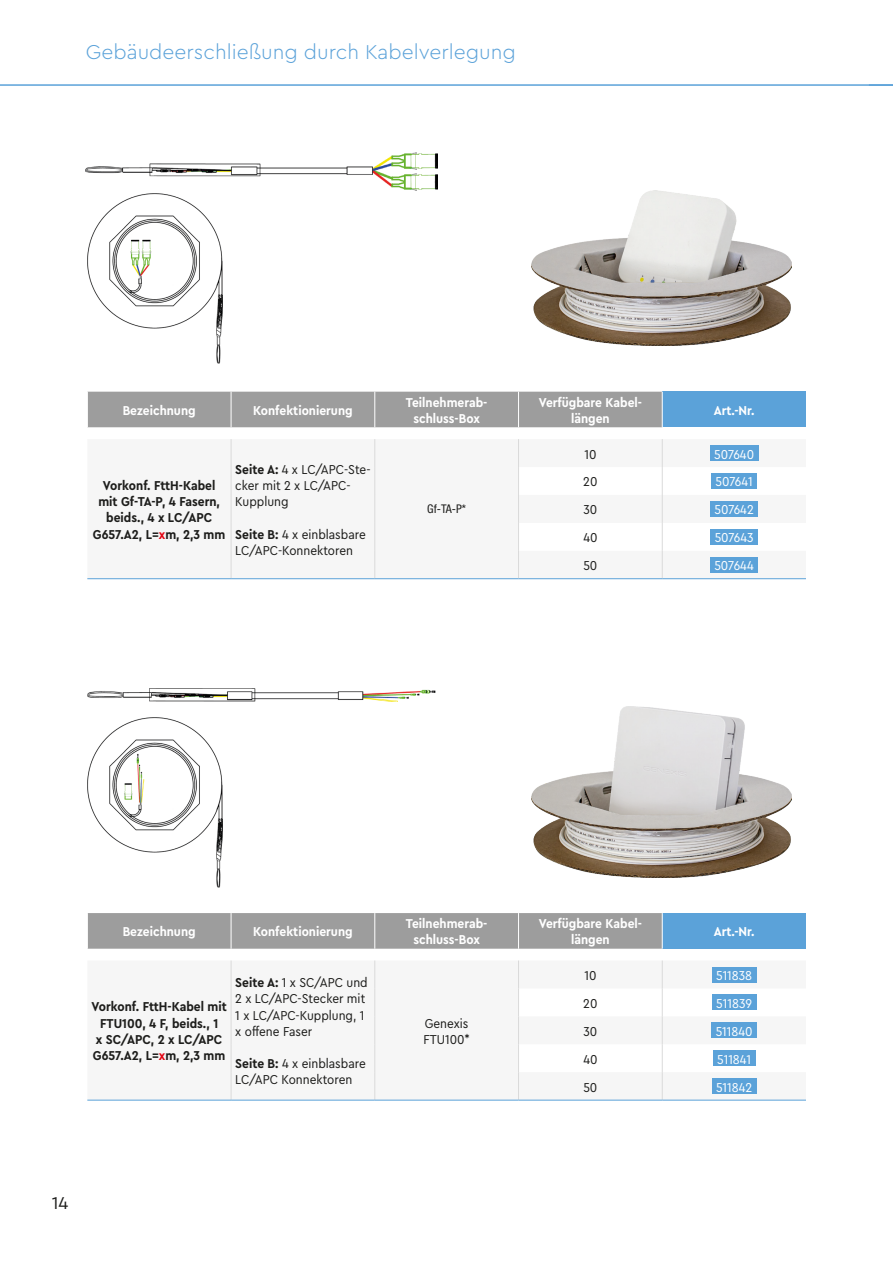
<style>
.page{position:relative;width:893px;height:1263px;background:#fff}
.page>*{position:absolute;margin:0;border:0;box-sizing:border-box;transform-origin:0 0}
.Inhaltsverzeichnis_Ü{font:300 21px "Cera Pro";color:#5ba2d9}
.t1{font:18px "Cera Pro";color:#1d1d1b}
.Tabelle_Inhalt{font:13.5px/16.2px "Cera Compact Pro";color:#1d1d1b}
.Tabelle_Kopf{font:700 13.5px "Cera Compact Pro";color:#fff}
.Tabelle_Text_Links{font:700 13.5px/16.2px "Cera Compact Pro";color:#1d1d1b;text-align:center}
.Artikelnummer{font:13.5px "Cera Compact Pro";color:#fff}
.Text_klein{font:condensed 12px "Helvetica Neue LT Std";color:#1d1d1b}
.s1{color:#e30614}
.s2{font-weight:700}
</style>
<div class="page">
<img style="left:531px;top:190px;width:261px;height:155px">
<img style="left:531px;top:706px;width:261px;height:172px">
<div style="left:88px;top:392px;width:574px;height:35px;background:#9d9d9d"></div>
<div style="left:662px;top:392px;width:144px;height:35px;background:#5ba2d9"></div>
<svg style="left:230px;top:439px;width:529px;height:139px;fill:#f6f6f6"></svg>
<hr style="left:231px;top:392px;width:1px;height:35px;background:#fff">
<hr style="left:374px;top:392px;width:1px;height:35px;background:#fff">
<hr style="left:518px;top:392px;width:1px;height:35px;background:#fff">
<hr style="left:662px;top:392px;width:1px;height:35px;background:#fff">
<svg style="left:231px;top:439px;width:1px;height:139px"></svg>
<svg style="left:375px;top:439px;width:1px;height:139px"></svg>
<svg style="left:518px;top:439px;width:1px;height:139px"></svg>
<svg style="left:662px;top:439px;width:1px;height:139px"></svg>
<hr style="left:87px;top:578px;width:144px;height:1px;background:#5ba2d9">
<hr style="left:231px;top:578px;width:144px;height:1px;background:#5ba2d9">
<hr style="left:375px;top:578px;width:143px;height:1px;background:#5ba2d9">
<hr style="left:518px;top:578px;width:144px;height:1px;background:#5ba2d9">
<hr style="left:662px;top:578px;width:144px;height:1px;background:#5ba2d9">
<div style="left:710px;top:445px;width:48px;height:16px;background:#5ba2d9"></div>
<div style="left:711px;top:473px;width:46px;height:16px;background:#5ba2d9"></div>
<div style="left:710px;top:501px;width:48px;height:15px;background:#5ba2d9"></div>
<div style="left:710px;top:529px;width:48px;height:15px;background:#5ba2d9"></div>
<div style="left:710px;top:557px;width:48px;height:15px;background:#5ba2d9"></div>
<div style="left:88px;top:913px;width:574px;height:36px;background:#9d9d9d"></div>
<div style="left:662px;top:913px;width:144px;height:36px;background:#5ba2d9"></div>
<svg style="left:87px;top:960px;width:719px;height:140px;fill:#f6f6f6"></svg>
<hr style="left:231px;top:913px;width:1px;height:36px;background:#fff">
<hr style="left:374px;top:913px;width:1px;height:36px;background:#fff">
<hr style="left:518px;top:913px;width:1px;height:36px;background:#fff">
<hr style="left:662px;top:913px;width:1px;height:36px;background:#fff">
<svg style="left:231px;top:960px;width:1px;height:140px"></svg>
<svg style="left:375px;top:960px;width:1px;height:140px"></svg>
<svg style="left:518px;top:960px;width:1px;height:140px"></svg>
<svg style="left:662px;top:960px;width:1px;height:140px"></svg>
<hr style="left:87px;top:1100px;width:144px;height:1px;background:#5ba2d9">
<hr style="left:231px;top:1100px;width:144px;height:1px;background:#5ba2d9">
<hr style="left:375px;top:1100px;width:143px;height:1px;background:#5ba2d9">
<hr style="left:518px;top:1100px;width:144px;height:1px;background:#5ba2d9">
<hr style="left:662px;top:1100px;width:144px;height:1px;background:#5ba2d9">
<div style="left:712px;top:967px;width:44px;height:15px;background:#5ba2d9"></div>
<div style="left:712px;top:995px;width:44px;height:15px;background:#5ba2d9"></div>
<div style="left:711px;top:1023px;width:46px;height:15px;background:#5ba2d9"></div>
<div style="left:713px;top:1051px;width:42px;height:15px;background:#5ba2d9"></div>
<div style="left:712px;top:1078px;width:44px;height:16px;background:#5ba2d9"></div>
<img style="left:87px;top:688px;width:349px;height:13px">
<img style="left:87px;top:193px;width:136px;height:171px">
<img style="left:87px;top:717px;width:136px;height:170px">
<img style="left:86px;top:152px;width:351px;height:38px">
<hr style="left:0;top:84px;width:893px;height:2px;background:#5ba2d9">
<p class="Inhaltsverzeichnis_Ü" style="left:86px;top:38px;width:432px">Gebäudeerschließung durch Kabelverlegung</p>
<p class="Tabelle_Kopf" style="left:123px;top:401px;width:74px">Bezeichnung</p>
<p class="Tabelle_Kopf" style="left:253px;top:401px;width:101px">Konfektionierung</p>
<p class="Tabelle_Text_Links" style="left:93px;top:477px;width:134px">Vorkonf. FttH-Kabel mit Gf-TA-P, 4 Fasern, beids., 4 x LC/APC<br>G657.A2, L=<span class="s1">x</span>m, 2,3 mm</p>
<p class="Tabelle_Inhalt" style="left:235px;top:461px;width:137px"><span class="s2">Seite A:</span> 4 x LC/APC-Ste&shy;cker mit 2 x LC/APC-<br>Kupplung</p>
<p class="Tabelle_Inhalt" style="left:235px;top:525px;width:132px"><span class="s2">Seite B:</span> 4 x einblasbare<br>LC/APC-Konnektoren</p>
<p class="Tabelle_Kopf" style="left:406px;top:393px;width:83px">Teilnehmerab-</p>
<p class="Tabelle_Kopf" style="left:413px;top:409px;width:68px">schluss-Box</p>
<p class="Text_klein" style="left:427px;top:502px;width:40px">Gf-TA-P*</p>
<p class="Tabelle_Kopf" style="left:539px;top:393px;width:105px">Verfügbare Kabel-</p>
<p class="Tabelle_Kopf" style="left:571px;top:409px;width:40px">längen</p>
<p class="Tabelle_Kopf" style="left:714px;top:401px;width:42px">Art.-Nr.</p>
<p class="Tabelle_Inhalt" style="left:584px;top:445px;width:14px">10</p>
<p class="Artikelnummer" style="left:714px;top:445px;width:41px">507640</p>
<p class="Tabelle_Inhalt" style="left:583px;top:473px;width:16px">20</p>
<p class="Artikelnummer" style="left:716px;top:473px;width:39px">507641</p>
<p class="Tabelle_Inhalt" style="left:583px;top:501px;width:15px">30</p>
<p class="Artikelnummer" style="left:714px;top:501px;width:41px">507642</p>
<p class="Tabelle_Inhalt" style="left:583px;top:529px;width:16px">40</p>
<p class="Artikelnummer" style="left:715px;top:529px;width:40px">507643</p>
<p class="Tabelle_Inhalt" style="left:583px;top:557px;width:16px">50</p>
<p class="Artikelnummer" style="left:714px;top:557px;width:41px">507644</p>
<p class="Tabelle_Kopf" style="left:123px;top:923px;width:74px">Bezeichnung</p>
<p class="Tabelle_Kopf" style="left:253px;top:923px;width:101px">Konfektionierung</p>
<p class="Tabelle_Text_Links" style="left:92px;top:998px;width:137px">Vorkonf. FttH-Kabel mit<br>FTU100, 4 F, beids., 1<br>x SC/APC, 2 x LC/APC<br>G657.A2, L=<span class="s1">x</span>m, 2,3 mm</p>
<p class="Tabelle_Inhalt" style="left:235px;top:974px;width:134px"><span class="s2">Seite A:</span> 1 x SC/APC und<br>2 x LC/APC-Stecker mit<br>1 x LC/APC-Kupplung, 1 x offene Faser</p>
<p class="Tabelle_Inhalt" style="left:235px;top:1055px;width:132px"><span class="s2">Seite B:</span> 4 x einblasbare<br>LC/APC Konnektoren</p>
<p class="Tabelle_Kopf" style="left:406px;top:915px;width:83px">Teilnehmerab-</p>
<p class="Tabelle_Kopf" style="left:413px;top:931px;width:68px">schluss-Box</p>
<p class="Tabelle_Inhalt" style="left:425px;top:1014px;width:45px">Genexis</p>
<p class="Tabelle_Inhalt" style="left:423px;top:1031px;width:48px">FTU100*</p>
<h2 class="t1" style="left:52px;top:1191px;width:18px">14</h2>
<p class="Tabelle_Kopf" style="left:539px;top:915px;width:105px">Verfügbare Kabel-</p>
<p class="Tabelle_Kopf" style="left:571px;top:931px;width:40px">längen</p>
<p class="Tabelle_Kopf" style="left:714px;top:923px;width:42px">Art.-Nr.</p>
<p class="Tabelle_Inhalt" style="left:584px;top:967px;width:14px">10</p>
<p class="Artikelnummer" style="left:716px;top:966px;width:38px">511838</p>
<p class="Tabelle_Inhalt" style="left:583px;top:995px;width:16px">20</p>
<p class="Artikelnummer" style="left:716px;top:994px;width:37px">511839</p>
<p class="Tabelle_Inhalt" style="left:583px;top:1022px;width:15px">30</p>
<p class="Artikelnummer" style="left:716px;top:1022px;width:38px">511840</p>
<p class="Tabelle_Inhalt" style="left:583px;top:1050px;width:16px">40</p>
<p class="Artikelnummer" style="left:717px;top:1050px;width:35px">511841</p>
<p class="Tabelle_Inhalt" style="left:583px;top:1078px;width:16px">50</p>
<p class="Artikelnummer" style="left:716px;top:1078px;width:38px">511842</p>
</div>
